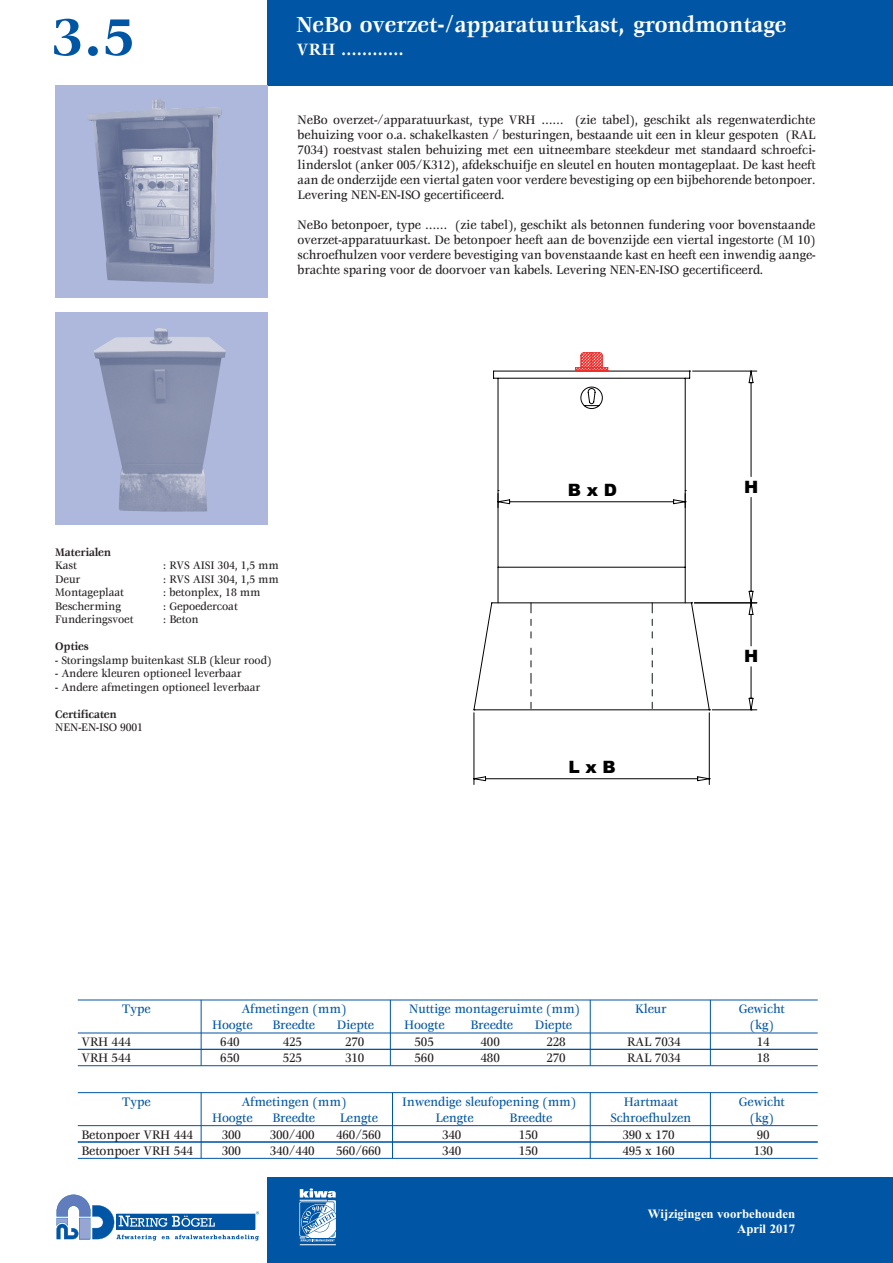
<style>
.page{position:relative;width:893px;height:1263px;background:#fff}
.page>*{position:absolute;margin:0;border:0;box-sizing:border-box;transform-origin:0 0}
.t1{font:700 57px "Veljovic";color:#0155a5}
.t2{font:700 24px "Veljovic";color:#fff;scale:.9 1}
.t3{font:700 18px "Veljovic";color:#fff;scale:.9 1}
.t4{font:900 17.1px "Arial";color:#000001}
.t5{font:500 13.5px/15px "Veljovic";letter-spacing:-.01em;color:#231f20;text-align:justify;scale:.9 1}
.t6{font:500 13.5px "Veljovic";letter-spacing:-.01em;color:#0155a5;scale:.9 1}
.t7{font:700 12.75px/15px "Times New Roman";color:#fff;text-align:right}
.t8{font:500 12px "Veljovic";letter-spacing:-.01em;color:#231f20;scale:.9 1}
.t9{font:700 12px "Veljovic";letter-spacing:-.01em;color:#231f20;scale:.9 1}
</style>
<div class="page">
<div style="left:268px;top:0;width:625px;height:85px;background:#0155a5"></div>
<div style="left:268px;top:1178px;width:625px;height:85px;background:#0155a5"></div>
<svg style="left:57px;top:1194px;width:202px;height:46px"></svg>
<hr style="left:300px;top:1244px;width:36px;height:1px;background:#fff">
<svg style="left:299px;top:1188px;width:37px;height:54px"></svg>
<div style="left:318px;top:1233px;width:8px;height:5px;background:#fff"></div>
<svg style="left:575px;top:352px;width:34px;height:18px"></svg>
<svg style="left:493px;top:370px;width:265px;height:232px"></svg>
<svg style="left:497px;top:490px;width:189px;height:18px"></svg>
<svg style="left:473px;top:602px;width:285px;height:183px"></svg>
<div style="left:55px;top:85px;width:213px;height:213px;background:#adb8dc"></div>
<img style="left:87px;top:99px;width:135px;height:185px">
<div style="left:55px;top:313px;width:213px;height:212px;background:#adb8dc"></div>
<img style="left:94px;top:328px;width:132px;height:184px">
<hr style="left:78px;top:1000px;width:740px;height:1px;background:#0155a5">
<hr style="left:78px;top:1033px;width:740px;height:1px;background:#0155a5">
<hr style="left:78px;top:1049px;width:740px;height:1px;background:#0155a5">
<hr style="left:78px;top:1065px;width:740px;height:1px;background:#0155a5">
<hr style="left:78px;top:1092px;width:740px;height:1px;background:#0155a5">
<hr style="left:78px;top:1125px;width:740px;height:1px;background:#0155a5">
<hr style="left:78px;top:1141px;width:740px;height:1px;background:#0155a5">
<hr style="left:78px;top:1142px;width:740px;height:1px;background:#0155a5">
<hr style="left:78px;top:1158px;width:740px;height:1px;background:#0155a5">
<hr style="left:201px;top:1000px;width:1px;height:66px;background:#0155a5">
<hr style="left:390px;top:1000px;width:1px;height:66px;background:#0155a5">
<hr style="left:590px;top:1000px;width:1px;height:66px;background:#0155a5">
<hr style="left:710px;top:1000px;width:1px;height:66px;background:#0155a5">
<hr style="left:201px;top:1092px;width:1px;height:66px;background:#0155a5">
<hr style="left:392px;top:1092px;width:1px;height:66px;background:#0155a5">
<hr style="left:590px;top:1092px;width:1px;height:66px;background:#0155a5">
<hr style="left:710px;top:1092px;width:1px;height:66px;background:#0155a5">
<h1 class="t1" style="left:51px;top:15px;width:86px">3.5</h1>
<h2 class="t2" style="left:297px;top:15px;width:546px">NeBo overzet-/apparatuurkast, grondmontage</h2>
<h3 class="t3" style="left:297px;top:42px;width:120px">VRH …………</h3>
<p class="t5" style="left:298px;top:113px;width:577px">NeBo overzet-/apparatuurkast, type VRH …… (zie tabel), geschikt als regenwaterdichte behuizing voor o.a. schakelkasten / besturingen, bestaande uit een in kleur gespoten (RAL 7034) roestvast stalen behuizing met een uitneembare steekdeur met standaard schroefci&shy;linderslot (anker 005/K312), afdekschuifje en sleutel en houten montageplaat. De kast heeft aan de onderzijde een viertal gaten voor verdere bevestiging op een bijbehorende betonpoer.<br>Levering NEN-EN-ISO gecertificeerd.</p>
<p class="t5" style="left:298px;top:218px;width:577px">NeBo betonpoer, type …… (zie tabel), geschikt als betonnen fundering voor bovenstaande overzet-apparatuurkast. De betonpoer heeft aan de bovenzijde een viertal ingestorte (M 10) schroefhulzen voor verdere bevestiging van bovenstaande kast en heeft een inwendig aange&shy;brachte sparing voor de doorvoer van kabels. Levering NEN-EN-ISO gecertificeerd.</p>
<p class="t9" style="left:55px;top:547px;width:64px">Materialen</p>
<p class="t8" style="left:55px;top:560px;width:26px">Kast</p>
<p class="t8" style="left:163px;top:560px;width:130px">: RVS AISI 304, 1,5 mm</p>
<p class="t8" style="left:55px;top:574px;width:29px">Deur</p>
<p class="t8" style="left:163px;top:574px;width:130px">: RVS AISI 304, 1,5 mm</p>
<p class="t8" style="left:55px;top:587px;width:78px">Montageplaat</p>
<p class="t8" style="left:163px;top:587px;width:110px">: betonplex, 18 mm</p>
<p class="t8" style="left:55px;top:601px;width:75px">Bescherming</p>
<p class="t8" style="left:163px;top:601px;width:84px">: Gepoedercoat</p>
<p class="t8" style="left:55px;top:614px;width:88px">Funderingsvoet</p>
<p class="t8" style="left:163px;top:614px;width:41px">: Beton</p>
<p class="t9" style="left:55px;top:641px;width:39px">Opties</p>
<p class="t8" style="left:55px;top:655px;width:242px">- Storingslamp buitenkast SLB (kleur rood)</p>
<p class="t8" style="left:55px;top:668px;width:208px">- Andere kleuren optioneel leverbaar</p>
<p class="t8" style="left:55px;top:682px;width:229px">- Andere afmetingen optioneel leverbaar</p>
<p class="t9" style="left:55px;top:709px;width:70px">Certificaten</p>
<p class="t8" style="left:55px;top:722px;width:99px">NEN-EN-ISO 9001</p>
<p class="t4" style="left:568px;top:480px;width:51px">B x D</p>
<p class="t4" style="left:744px;top:477px;width:16px">H</p>
<p class="t4" style="left:568px;top:757px;width:49px">L x B</p>
<p class="t4" style="left:744px;top:646px;width:16px">H</p>
<p class="t6" style="left:122px;top:1003px;width:33px">Type</p>
<p class="t6" style="left:241px;top:1003px;width:118px">Afmetingen (mm)</p>
<p class="t6" style="left:409px;top:1003px;width:191px">Nuttige montageruimte (mm)</p>
<p class="t6" style="left:635px;top:1003px;width:36px">Kleur</p>
<p class="t6" style="left:739px;top:1003px;width:53px">Gewicht</p>
<p class="t6" style="left:212px;top:1020px;width:47px">Hoogte</p>
<p class="t6" style="left:273px;top:1020px;width:49px">Breedte</p>
<p class="t6" style="left:337px;top:1020px;width:43px">Diepte</p>
<p class="t6" style="left:404px;top:1020px;width:47px">Hoogte</p>
<p class="t6" style="left:471px;top:1020px;width:49px">Breedte</p>
<p class="t6" style="left:535px;top:1020px;width:43px">Diepte</p>
<p class="t6" style="left:750px;top:1020px;width:28px">(kg)</p>
<p class="t5" style="left:81px;top:1035px;width:57px">VRH 444</p>
<p class="t5" style="left:220px;top:1035px;width:23px">640</p>
<p class="t5" style="left:283px;top:1035px;width:23px">425</p>
<p class="t5" style="left:345px;top:1035px;width:23px">270</p>
<p class="t5" style="left:415px;top:1035px;width:23px">505</p>
<p class="t5" style="left:480px;top:1035px;width:23px">400</p>
<p class="t5" style="left:546px;top:1035px;width:23px">228</p>
<p class="t5" style="left:627px;top:1035px;width:61px">RAL 7034</p>
<p class="t5" style="left:757px;top:1035px;width:16px">14</p>
<p class="t5" style="left:81px;top:1052px;width:57px">VRH 544</p>
<p class="t5" style="left:220px;top:1052px;width:23px">650</p>
<p class="t5" style="left:283px;top:1052px;width:23px">525</p>
<p class="t5" style="left:345px;top:1052px;width:23px">310</p>
<p class="t5" style="left:415px;top:1052px;width:23px">560</p>
<p class="t5" style="left:480px;top:1052px;width:23px">480</p>
<p class="t5" style="left:546px;top:1052px;width:23px">270</p>
<p class="t5" style="left:627px;top:1052px;width:61px">RAL 7034</p>
<p class="t5" style="left:757px;top:1052px;width:16px">18</p>
<p class="t6" style="left:122px;top:1096px;width:33px">Type</p>
<p class="t6" style="left:241px;top:1096px;width:118px">Afmetingen (mm)</p>
<p class="t6" style="left:402px;top:1096px;width:195px">Inwendige sleufopening (mm)</p>
<p class="t6" style="left:624px;top:1096px;width:62px">Hartmaat</p>
<p class="t6" style="left:739px;top:1096px;width:53px">Gewicht</p>
<p class="t6" style="left:212px;top:1112px;width:47px">Hoogte</p>
<p class="t6" style="left:273px;top:1112px;width:49px">Breedte</p>
<p class="t6" style="left:340px;top:1112px;width:44px">Lengte</p>
<p class="t6" style="left:435px;top:1112px;width:44px">Lengte</p>
<p class="t6" style="left:510px;top:1112px;width:49px">Breedte</p>
<p class="t6" style="left:610px;top:1112px;width:91px">Schroefhulzen</p>
<p class="t6" style="left:750px;top:1112px;width:28px">(kg)</p>
<p class="t5" style="left:81px;top:1128px;width:126px">Betonpoer VRH 444</p>
<p class="t5" style="left:222px;top:1128px;width:23px">300</p>
<p class="t5" style="left:270px;top:1128px;width:51px">300/400</p>
<p class="t5" style="left:336px;top:1128px;width:51px">460/560</p>
<p class="t5" style="left:442px;top:1128px;width:23px">340</p>
<p class="t5" style="left:519px;top:1128px;width:23px">150</p>
<p class="t5" style="left:622px;top:1128px;width:60px">390 x 170</p>
<p class="t5" style="left:757px;top:1128px;width:16px">90</p>
<p class="t5" style="left:81px;top:1144px;width:126px">Betonpoer VRH 544</p>
<p class="t5" style="left:222px;top:1144px;width:23px">300</p>
<p class="t5" style="left:270px;top:1144px;width:51px">340/440</p>
<p class="t5" style="left:336px;top:1144px;width:51px">560/660</p>
<p class="t5" style="left:442px;top:1144px;width:23px">340</p>
<p class="t5" style="left:519px;top:1144px;width:23px">150</p>
<p class="t5" style="left:622px;top:1144px;width:60px">495 x 160</p>
<p class="t5" style="left:754px;top:1144px;width:23px">130</p>
<p class="t7" style="left:648px;top:1207px;width:149px">Wijzigingen voorbehouden<br>April 2017</p>
</div>
